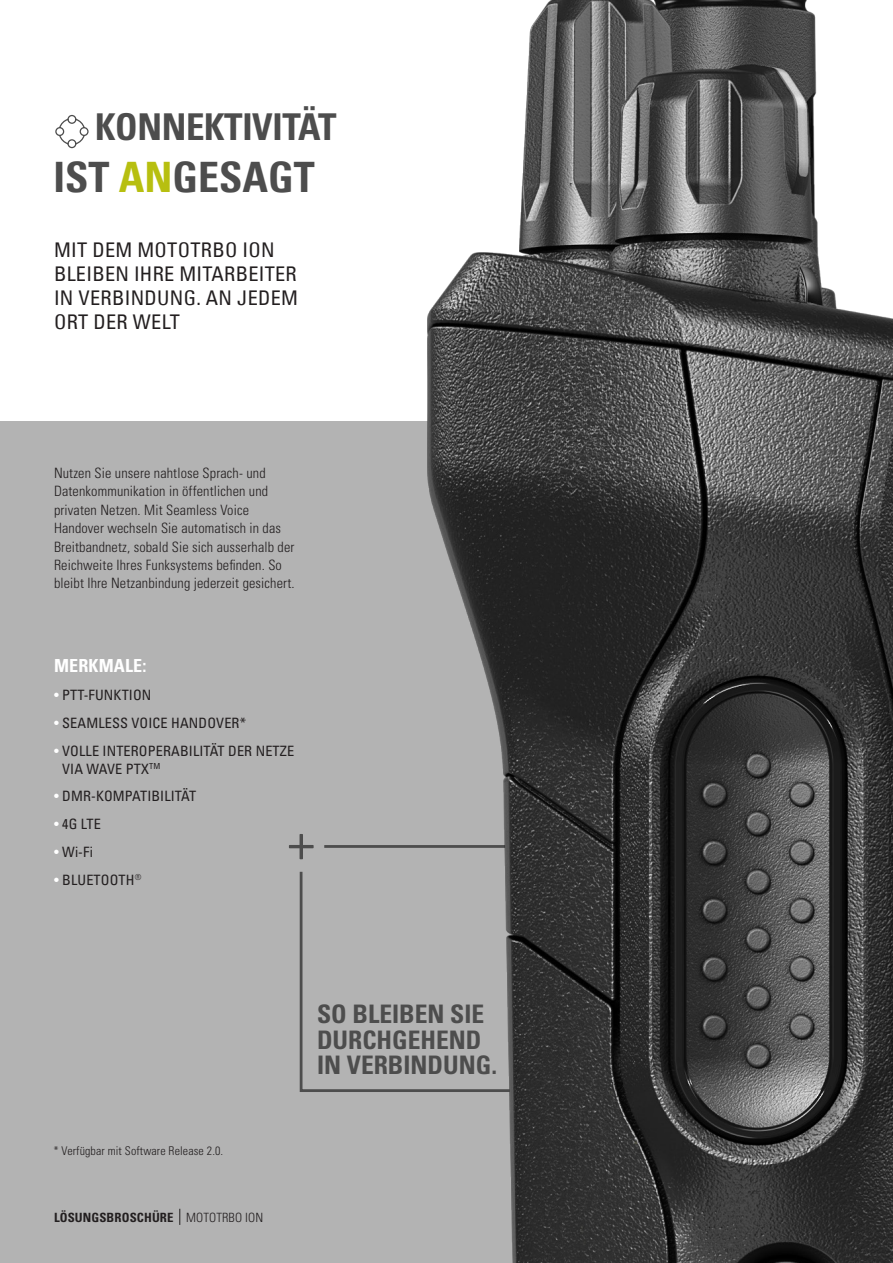
<style>
.page{position:relative;width:893px;height:1263px;background:#fff}
.page>*{position:absolute;margin:0;border:0;box-sizing:border-box;transform-origin:0 0}
.Table_Cell_headers{font:700 condensed 42px "Univers LT";color:#4d4d4d}
.t1{font:700 condensed 36.9px "Univers LT Std";letter-spacing:-.01em;color:#4d4d4d}
.t2{font:700 condensed 25.5px/25.5px "Univers LT Std";color:#4d4d4d}
.t3{font:condensed 20.25px/24px "Univers LT";letter-spacing:.015em;color:#231f20}
.t4{font:700 condensed 18px "Univers LT Std";letter-spacing:.01em;color:#fff}
.t5{font:300 condensed 14.25px/18.3px "Univers LT Std";letter-spacing:.01em;color:#231f20}
.t6{font:condensed 14.25px/18px "Univers LT Std";letter-spacing:.01em;color:#231f20}
.t7{font:700 condensed 12.75px "Univers LT Std";letter-spacing:.01em;color:#231f20}
.t8{font:300 condensed 12px "Univers LT Std";letter-spacing:.01em;color:#231f20}
.s1{color:#b7bf10}
.s2{color:#fff}
.s3{font-weight:300}
</style>
<div class="page">
<div style="left:0;top:421px;width:893px;height:842px;background:#b3b3b3"></div>
<svg style="left:180px;top:1209px;width:1px;height:16px"></svg>
<svg style="left:55px;top:114px;width:34px;height:35px"></svg>
<svg style="left:289px;top:834px;width:14px;height:15px"></svg>
<svg style="left:298px;top:844px;width:130px;height:248px"></svg>
<img style="left:428px;top:0;width:465px;height:1263px">
<p class="t1" style="left:95px;top:105px;width:243px">KONNEKTIVITÄT</p>
<p class="Table_Cell_headers" style="left:53px;top:151px;width:263px">IST <span class="s1">AN</span>GESAGT</p>
<p class="t3" style="left:54px;top:237px;width:246px">MIT DEM MOTOTRBO ION<br>BLEIBEN IHRE MITARBEITER<br>IN VERBINDUNG. AN JEDEM<br>ORT DER WELT</p>
<p class="t5" style="left:54px;top:464px;width:242px">Nutzen Sie unsere nahtlose Sprach- und Datenkommunikation in öffentlichen und privaten Netzen. Mit Seamless Voice Handover wechseln Sie automatisch in das Breitbandnetz, sobald Sie sich ausserhalb der Reichweite Ihres Funksystems befinden. So bleibt Ihre Netzanbindung jederzeit gesichert.</p>
<p class="t4" style="left:54px;top:655px;width:94px">MERKMALE:</p>
<p class="t6" style="left:54px;top:686px;width:99px"><span class="s2">•</span> PTT-FUNKTION</p>
<p class="t6" style="left:54px;top:713px;width:193px"><span class="s2">•</span> SEAMLESS VOICE HANDOVER*</p>
<p class="t6" style="left:62px;top:741px;width:234px;text-indent:-8px"><span class="s2">•</span> VOLLE INTEROPERABILITÄT DER NETZE<br>VIA WAVE PTX<sup>TM</sup></p>
<p class="t6" style="left:54px;top:787px;width:144px"><span class="s2">•</span> DMR-KOMPATIBILITÄT</p>
<p class="t6" style="left:54px;top:815px;width:48px"><span class="s2">•</span> 4G LTE</p>
<p class="t6" style="left:54px;top:842px;width:40px"><span class="s2">•</span> Wi-Fi</p>
<p class="t6" style="left:54px;top:870px;width:89px"><span class="s2">•</span> BLUETOOTH<sup>®</sup></p>
<p class="t8" style="left:53px;top:1143px;width:171px">* Verfügbar mit Software Release 2.0.</p>
<p class="t7" style="left:54px;top:1209px;width:211px">LÖSUNGSBROSCHÜRE <span class="s3">MOTOTRBO ION</span></p>
<p class="t2" style="left:317px;top:1001px;width:181px">SO BLEIBEN SIE<br>DURCHGEHEND<br>IN VERBINDUNG.</p>
</div>
